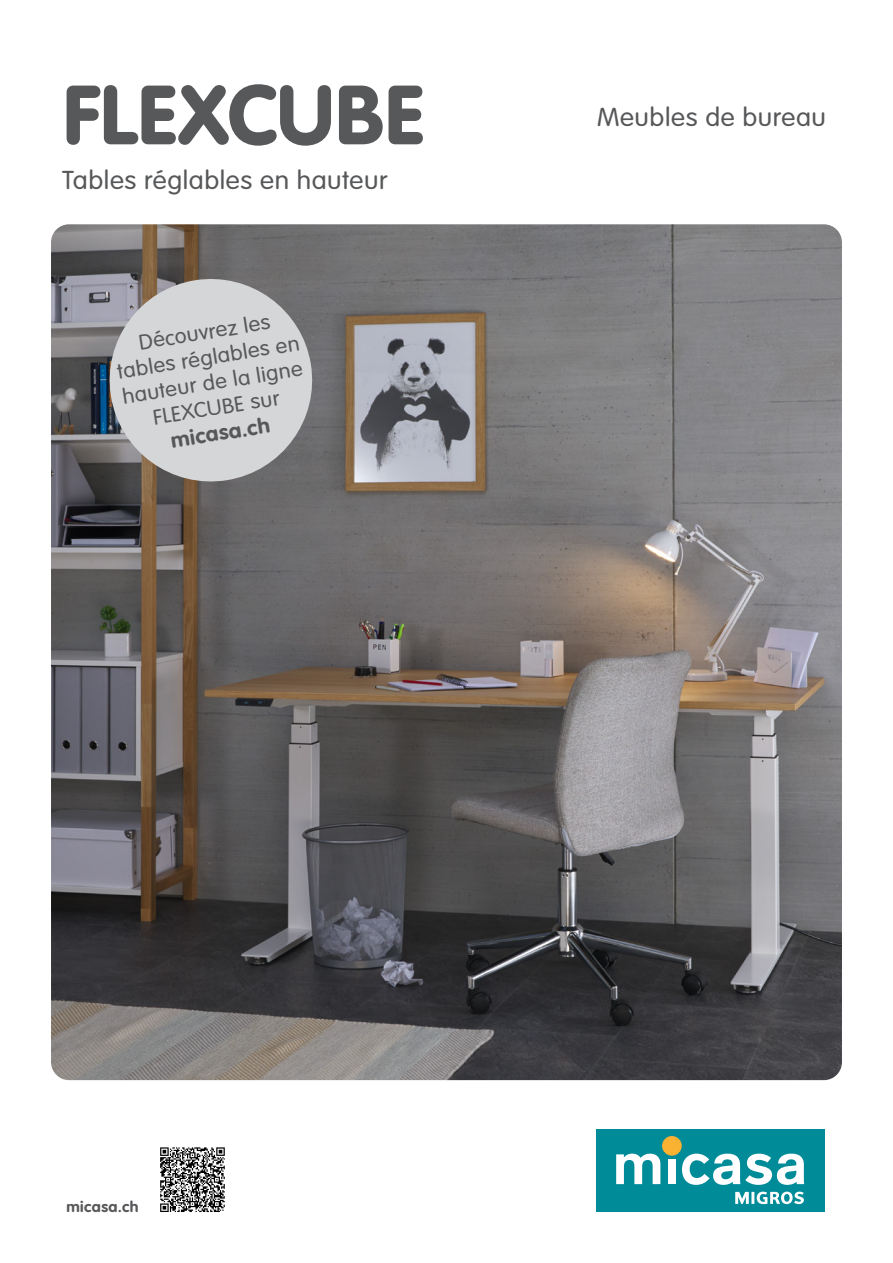
<style>
.page{position:relative;width:893px;height:1263px;background:#fff}
.page>*{position:absolute;margin:0;border:0;box-sizing:border-box;transform-origin:0 0}
.t1{font:900 82.5px "VAG Rounded Std";letter-spacing:.01em;color:#57585a}
.t2{font:300 25.5px "VAG Rounded Std";letter-spacing:.02em;color:#57585a;scale:1.05 1}
.t3{font:300 21px/25.5px "VAG Rounded Std";color:#57585a;text-align:center;scale:1.05 1}
.t4{font:700 21px "VAG Rounded Std";color:#57585a;scale:1.05 1}
.t5{font:700 15px "VAG Rounded Std";letter-spacing:.03em;color:#57585a;scale:1.05 1}
</style>
<div class="page">
<img style="left:51px;top:224px;width:791px;height:856px">
<div style="left:596px;top:1129px;width:228px;height:82px;background:#008b99"></div>
<svg style="left:735px;top:1191px;width:69px;height:13px"></svg>
<svg style="left:616px;top:1153px;width:44px;height:31px"></svg>
<div style="left:662px;top:1136px;width:20px;height:20px;background:#fbb131;border-radius:50%"></div>
<div style="left:668px;top:1159px;width:8px;height:25px;background:#fff"></div>
<svg style="left:682px;top:1153px;width:122px;height:32px"></svg>
<svg style="left:102px;top:271px;width:218px;height:218px;fill:#d5d6d8"></svg>
<svg style="left:160px;top:1147px;width:65px;height:65px"></svg>
<h1 class="t1" style="left:63px;top:65px;width:362px">FLEXCUBE</h1>
<p class="t2" style="left:62px;top:165px;width:311px">Tables réglables en hauteur</p>
<p class="t3" style="left:112px;top:335px;width:177px;rotate:-9deg">Découvrez les tables réglables en hauteur de la ligne<br>FLEXCUBE sur</p>
<p class="t4" style="left:169px;top:428px;width:97px;rotate:-9deg">micasa.ch</p>
<p class="t2" style="left:597px;top:103px;width:219px">Meubles de bureau</p>
<p class="t5" style="left:66px;top:1198px;width:70px">micasa.ch</p>
</div>
